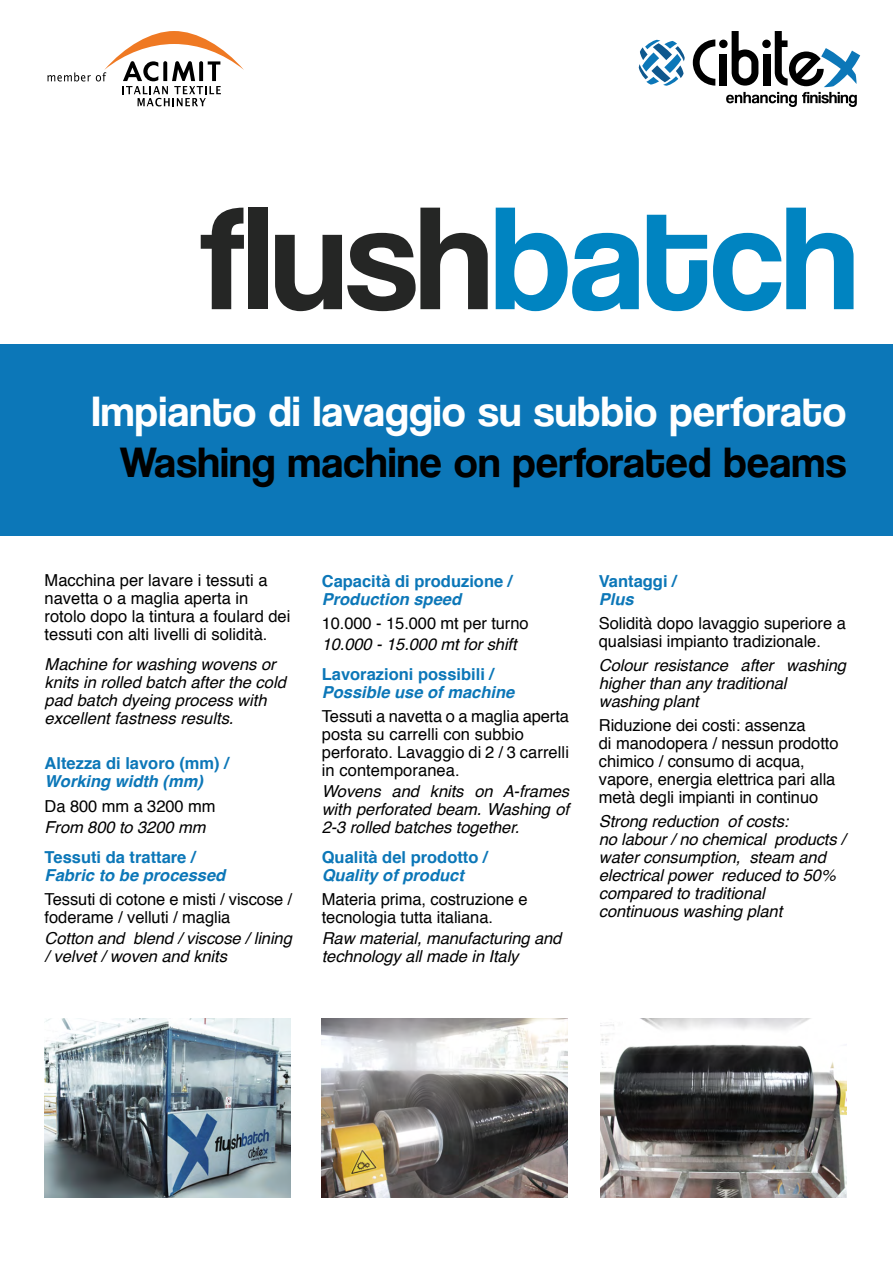
<style>
.page{position:relative;width:893px;height:1263px;background:#fff}
.page>*{position:absolute;margin:0;border:0;box-sizing:border-box;transform-origin:0 0}
.t1{font:43.8px "Coolvetica Rg";letter-spacing:.02em;color:#fff}
.t2{font:43.8px "Coolvetica Rg";letter-spacing:.02em;color:#000}
.t3{font:16.5px/18px "Helvetica";letter-spacing:-.005em;color:#000}
.t4{font:italic 16.5px/18px "Helvetica";letter-spacing:-.005em;color:#000}
.t5{font:700 16.5px "Helvetica";color:#0c77b8}
.t6{font:italic 700 16.5px "Helvetica";color:#0c77b8}
</style>
<div class="page">
<div style="left:0;top:345px;width:893px;height:191px;background:#0c77b8"></div>
<svg style="left:639px;top:40px;width:46px;height:46px"></svg>
<div style="left:720px;top:54px;width:7px;height:31px;background:#000"></div>
<div style="left:719px;top:40px;width:9px;height:8px;background:#000;border-radius:50%"></div>
<svg style="left:693px;top:39px;width:22px;height:47px"></svg>
<svg style="left:726px;top:31px;width:134px;height:76px"></svg>
<svg style="left:48px;top:31px;width:196px;height:75px"></svg>
<svg style="left:201px;top:208px;width:43px;height:101px"></svg>
<div style="left:248px;top:208px;width:19px;height:101px;background:#252625"></div>
<svg style="left:275px;top:208px;width:213px;height:103px"></svg>
<svg style="left:496px;top:208px;width:143px;height:103px"></svg>
<svg style="left:647px;top:215px;width:60px;height:96px"></svg>
<svg style="left:713px;top:208px;width:140px;height:103px"></svg>
<img style="left:45px;top:1018px;width:245px;height:179px">
<img style="left:600px;top:1018px;width:246px;height:179px">
<img style="left:322px;top:1018px;width:246px;height:179px">
<h1 class="t1" style="left:92px;top:386px;width:755px">Impianto di lavaggio su subbio perforato</h1>
<h1 class="t2" style="left:120px;top:437px;width:728px">Washing machine on perforated beams</h1>
<p class="t3" style="left:45px;top:572px;width:247px">Macchina per lavare i tessuti a navetta o a maglia aperta in rotolo dopo la tintura a foulard dei tessuti con alti livelli di solidità.</p>
<p class="t4" style="left:45px;top:656px;width:243px">Machine for washing wovens or knits in rolled batch after the cold pad batch dyeing process with excellent fastness results.</p>
<p class="t5" style="left:45px;top:750px;width:186px">Altezza di lavoro (mm) /</p>
<p class="t6" style="left:45px;top:768px;width:160px">Working width (mm)</p>
<p class="t3" style="left:45px;top:797px;width:172px">Da 800 mm a 3200 mm</p>
<p class="t4" style="left:45px;top:818px;width:162px">From 800 to 3200 mm</p>
<p class="t5" style="left:45px;top:843px;width:152px">Tessuti da trattare /</p>
<p class="t6" style="left:45px;top:861px;width:182px">Fabric to be processed</p>
<p class="t3" style="left:45px;top:890px;width:249px">Tessuti di cotone e misti / viscose / foderame / velluti / maglia</p>
<p class="t4" style="left:45px;top:929px;width:249px">Cotton and blend / viscose / lining / velvet / woven and knits</p>
<p class="t5" style="left:322px;top:567px;width:192px">Capacità di produzione /</p>
<p class="t6" style="left:322px;top:585px;width:141px">Production speed</p>
<p class="t3" style="left:322px;top:614px;width:208px">10.000 - 15.000 mt per turno</p>
<p class="t4" style="left:322px;top:635px;width:196px">10.000 - 15.000 mt for shift</p>
<p class="t5" style="left:322px;top:660px;width:174px">Lavorazioni possibili /</p>
<p class="t6" style="left:322px;top:678px;width:194px">Possible use of machine</p>
<p class="t3" style="left:322px;top:707px;width:249px">Tessuti a navetta o a maglia aperta posta su carrelli con subbio perforato. Lavaggio di 2 / 3 carrelli in contemporanea.</p>
<p class="t4" style="left:322px;top:782px;width:249px;text-align:justify">Wovens and knits on A-frames with perforated beam. Washing of 2-3 rolled batches together.</p>
<p class="t5" style="left:322px;top:843px;width:167px">Qualità del prodotto /</p>
<p class="t6" style="left:322px;top:861px;width:144px">Quality of product</p>
<p class="t3" style="left:322px;top:890px;width:207px">Materia prima, costruzione e tecnologia tutta italiana.</p>
<p class="t4" style="left:322px;top:929px;width:241px">Raw material, manufacturing and technology all made in Italy</p>
<p class="t5" style="left:599px;top:567px;width:79px">Vantaggi /</p>
<p class="t6" style="left:599px;top:585px;width:36px">Plus</p>
<p class="t3" style="left:599px;top:614px;width:249px">Solidità dopo lavaggio superiore a qualsiasi impianto tradizionale.</p>
<p class="t4" style="left:599px;top:656px;width:249px">Colour resistance after washing higher than any traditional washing plant</p>
<p class="t3" style="left:599px;top:716px;width:241px">Riduzione dei costi: assenza<br>di manodopera / nessun prodotto chimico / consumo di acqua, vapore, energia elettrica pari alla metà degli impianti in continuo</p>
<p class="t4" style="left:599px;top:812px;width:248px">Strong reduction of costs:<br>no labour / no chemical products / water consumption, steam and electrical power reduced to 50% compared to traditional continuous washing plant</p>
</div>
